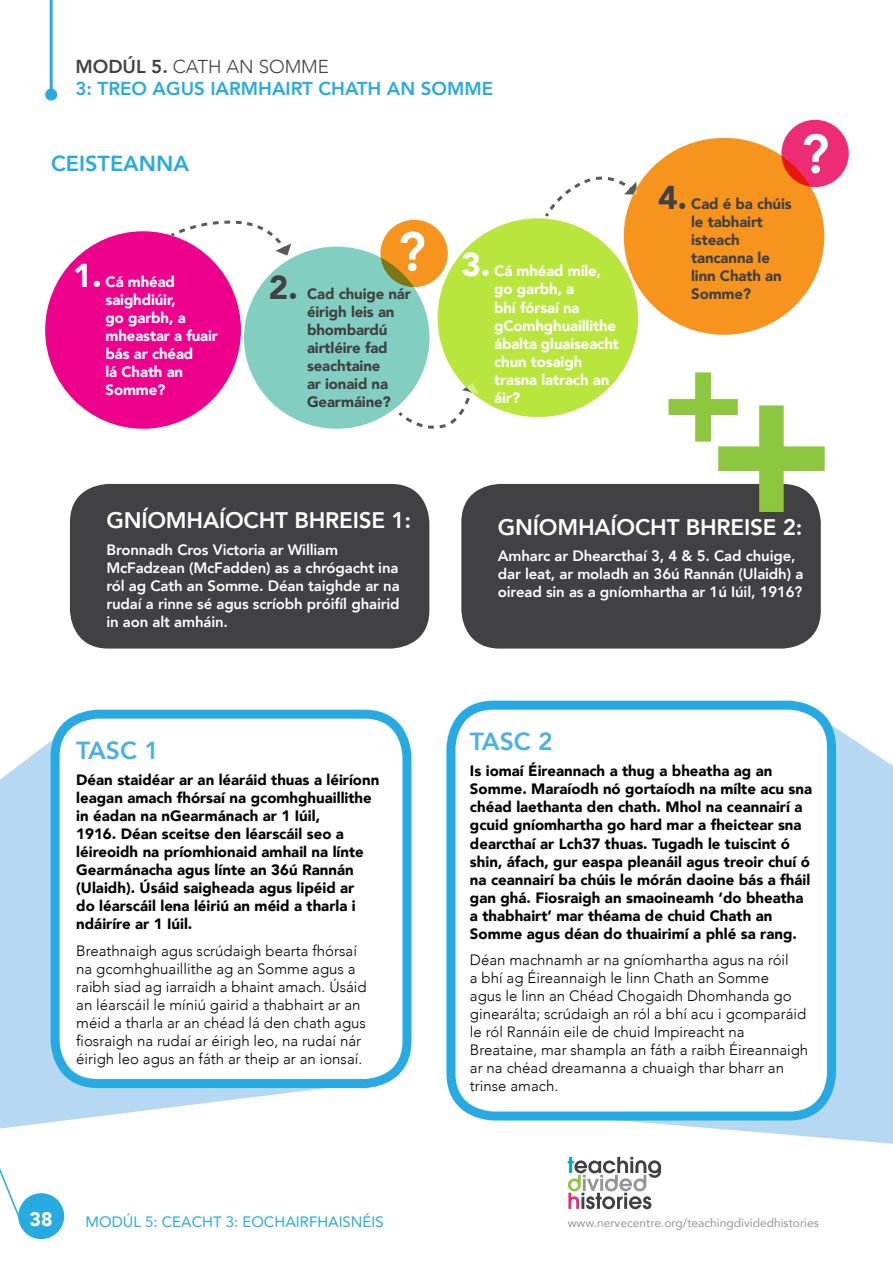
<style>
.page{position:relative;width:893px;height:1263px;background:#fff}
.page>*{position:absolute;margin:0;border:0;box-sizing:border-box;transform-origin:0 0}
.t1{font:900 194.4px "Avenir";color:#8dc63f}
.t2{font:800 54.15px "Avenir";color:#fff}
.t3{font:800 24.75px "Avenir";color:#4bb0e4}
.t4{font:800 22.5px "Avenir";letter-spacing:-.01em;color:#fff}
.t5{font:800 21.75px "Avenir";color:#27aae1}
.t6{font:900 19.5px "Avenir";color:#fff}
.t7{font:800 18.75px/22.5px "Avenir";color:#27aae1}
.t8{font:900 15px/18px "Avenir";color:#000}
.t9{font:300 15px/18px "Avenir";color:#000}
.t10{font:800 15px/18px "Avenir";letter-spacing:-.01em;color:#fff}
.t11{font:900 15px/18px "Avenir";letter-spacing:-.01em;color:#fff}
.t12{font:900 15px/18px "Avenir";letter-spacing:-.01em;color:#414042}
.t13{font:15px "Avenir";color:#27aae1}
.t14{font:12px "Avenir";color:#939598}
.s1{color:#414042}
.s2{font-weight:300;color:#414042}
.s3{font-size:33px}
</style>
<div class="page">
<svg style="left:0;top:1168px;width:65px;height:72px"></svg>
<svg style="left:568px;top:1175px;width:92px;height:34px"></svg>
<hr style="left:50px;top:0;width:3px;height:95px;background:#27aae1">
<div style="left:45px;top:89px;width:12px;height:12px;background:#27aae1;border-radius:50%"></div>
<div style="left:45px;top:231px;width:196px;height:198px;background:#ec008c;border-radius:50%"></div>
<div style="left:438px;top:218px;width:200px;height:199px;background:#b8e63d;border-radius:50%"></div>
<div style="left:624px;top:138px;width:200px;height:197px;background:#f7941e;border-radius:50%"></div>
<div style="left:244px;top:247px;width:185px;height:182px;background:#82cec1;border-radius:50%"></div>
<svg style="left:396px;top:383px;width:83px;height:46px"></svg>
<svg style="left:543px;top:176px;width:94px;height:43px"></svg>
<svg style="left:168px;top:220px;width:123px;height:36px"></svg>
<div style="left:380px;top:220px;width:68px;height:67px;background:#f7941e;border-radius:50%"></div>
<div style="left:781px;top:120px;width:68px;height:67px;background:#ee2b75;border-radius:50%"></div>
<div style="left:461px;top:484px;width:360px;height:164px;background:#414042;border-radius:38px"></div>
<div style="left:70px;top:484px;width:359px;height:164px;background:#414042;border-radius:38px"></div>
<svg style="left:456px;top:721px;width:437px;height:454px;fill:#b7d8f2"></svg>
<div style="left:451px;top:705px;width:380px;height:411px;background:#fff;border-radius:43px"></div>
<div style="left:446px;top:701px;width:390px;height:419px;border:9px solid #27aae1;border-radius:43px"></div>
<svg style="left:0;top:730px;width:366px;height:399px;fill:#b7d8f2"></svg>
<div style="left:55px;top:714px;width:352px;height:369px;background:#fff;border-radius:43px"></div>
<div style="left:51px;top:710px;width:360px;height:378px;border:9px solid #27aae1;border-radius:43px"></div>
<p class="t7" style="left:75px;top:55px;width:419px"><span class="s1">MODÚL 5.</span> <span class="s2">CATH AN SOMME<br></span>3: TREO AGUS IARMHAIRT CHATH AN SOMME</p>
<h3 class="t5" style="left:51px;top:146px;width:140px">CEISTEANNA</h3>
<h2 class="t2" style="left:801px;top:112px;width:30px">?</h2>
<p class="t11" style="left:106px;top:272px;width:114px;text-indent:-33px"><span class="s3">1.</span> Cá mhéad saighdiúir,<br>go garbh, a mheastar a fuair bás ar chéad<br>lá Chath an<br>Somme?</p>
<h2 class="t2" style="left:398px;top:210px;width:30px">?</h2>
<p class="t12" style="left:269px;top:284px;width:143px"><span class="s3">2.</span> Cad chuige nár</p>
<p class="t12" style="left:307px;top:302px;width:89px">éirigh leis an bhombardú airtléire fad seachtaine ar ionaid na<br>Gearmáine?</p>
<h3 class="t4" style="left:106px;top:503px;width:306px">GNÍOMHAÍOCHT BHREISE 1:</h3>
<p class="t10" style="left:106px;top:540px;width:295px">Bronnadh Cros Victoria ar William McFadzean (McFadden) as a chrógacht ina ról ag Cath an Somme. Déan taighde ar na rudaí a rinne sé agus scríobh próifíl ghairid in aon alt amháin.</p>
<p class="t11" style="left:494px;top:262px;width:126px;text-indent:-33px"><span class="s3">3.</span> Cá mhéad míle, go garbh, a<br>bhí fórsaí na gComhghuaillithe ábalta gluaiseacht chun tosaigh trasna latrach an áir?</p>
<p class="t12" style="left:691px;top:194px;width:102px;text-indent:-33px"><span class="s3">4.</span> Cad é ba chúis le tabhairt isteach tancanna le linn Chath an</p>
<p class="t12" style="left:691px;top:284px;width:62px">Somme?</p>
<h1 class="t1" style="left:661px;top:283px;width:177px">+<sup>+</sup></h1>
<h3 class="t4" style="left:498px;top:509px;width:306px">GNÍOMHAÍOCHT BHREISE 2:</h3>
<p class="t10" style="left:498px;top:547px;width:307px">Amharc ar Dhearcthaí 3, 4 &amp; 5. Cad chuige, dar leat, ar moladh an 36ú Rannán (Ulaidh) a oiread sin as a gníomhartha ar 1ú Iúil, 1916?</p>
<h3 class="t3" style="left:76px;top:731px;width:84px">TASC 1</h3>
<p class="t8" style="left:76px;top:770px;width:305px">Déan staidéar ar an léaráid thuas a léiríonn leagan amach fhórsaí na gcomhghuaillithe in éadan na nGearmánach ar 1 Iúil,<br>1916. Déan sceitse den léarscáil seo a léireoidh na príomhionaid amhail na línte Gearmánacha agus línte an 36ú Rannán (Ulaidh). Úsáid saigheada agus lipéid ar<br>do léarscáil lena léiriú an méid a tharla i ndáiríre ar 1 Iúil.</p>
<p class="t9" style="left:76px;top:941px;width:292px">Breathnaigh agus scrúdaigh bearta fhórsaí na gcomhghuaillithe ag an Somme agus a raibh siad ag iarraidh a bhaint amach. Úsáid an léarscáil le míniú gairid a thabhairt ar an méid a tharla ar an chéad lá den chath agus fiosraigh na rudaí ar éirigh leo, na rudaí nár éirigh leo agus an fáth ar theip ar an ionsaí.</p>
<h3 class="t3" style="left:470px;top:722px;width:84px">TASC 2</h3>
<p class="t8" style="left:470px;top:762px;width:344px">Is iomaí Éireannach a thug a bheatha ag an Somme. Maraíodh nó gortaíodh na mílte acu sna chéad laethanta den chath. Mhol na ceannairí a gcuid gníomhartha go hard mar a fheictear sna dearcthaí ar Lch37 thuas. Tugadh le tuiscint ó shin, áfach, gur easpa pleanáil agus treoir chuí ó na ceannairí ba chúis le mórán daoine bás a fháil gan ghá. Fiosraigh an smaoineamh ‘do bheatha a thabhairt’ mar théama de chuid Chath an Somme agus déan do thuairimí a phlé sa rang.</p>
<p class="t9" style="left:470px;top:951px;width:340px">Déan machnamh ar na gníomhartha agus na róil<br>a bhí ag Éireannaigh le linn Chath an Somme<br>agus le linn an Chéad Chogaidh Dhomhanda go ginearálta; scrúdaigh an ról a bhí acu i gcomparáid le ról Rannáin eile de chuid Impireacht na Breataine, mar shampla an fáth a raibh Éireannaigh ar na chéad dreamanna a chuaigh thar bharr an trinse amach.</p>
<h3 class="t6" style="left:30px;top:1202px;width:25px">38</h3>
<p class="t13" style="left:86px;top:1210px;width:300px">MODÚL 5: CEACHT 3: EOCHAIRFHAISNÉIS</p>
<p class="t14" style="left:568px;top:1213px;width:253px">www.nervecentre.org/teachingdividedhistories</p>
</div>
